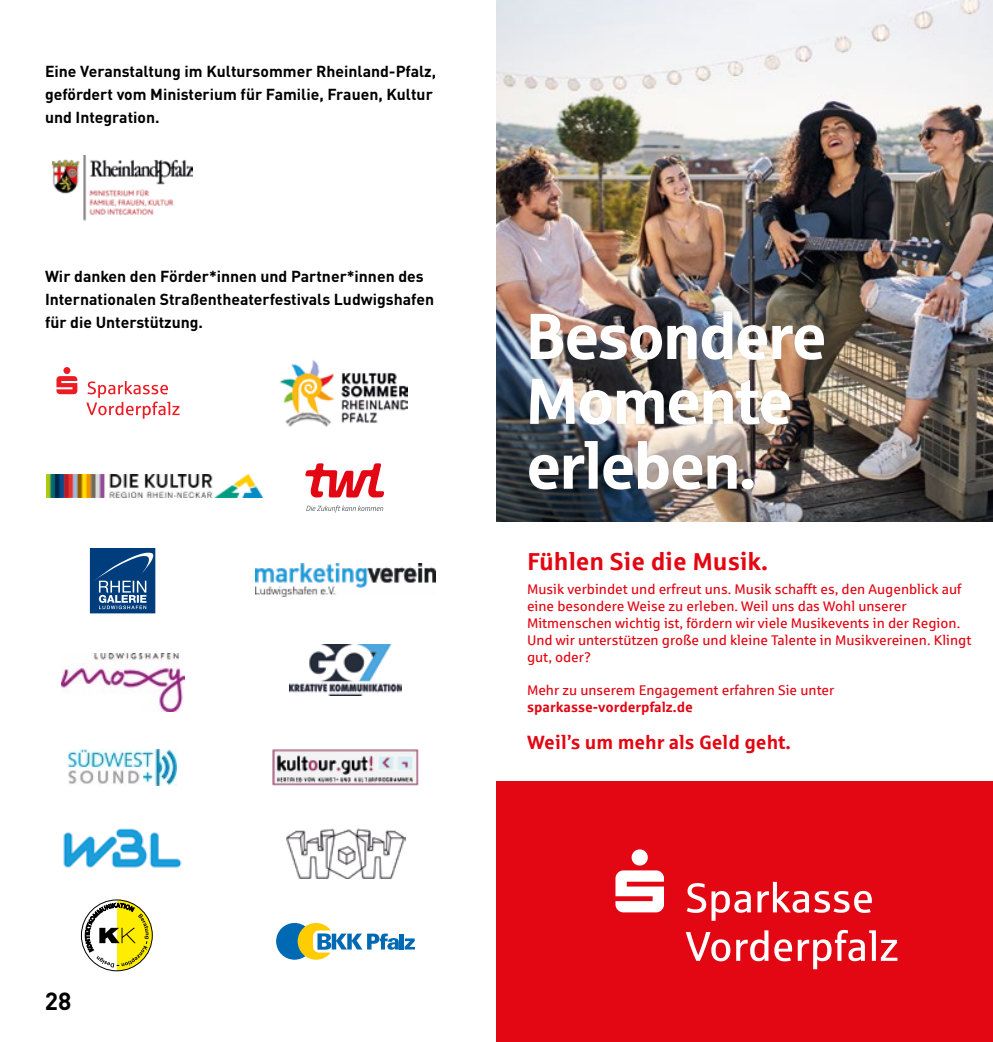
<style>
.page{position:relative;width:993px;height:1042px;background:#fff}
.page>*{position:absolute;margin:0;border:0;box-sizing:border-box;transform-origin:0 0}
.t1{font:64.92px/64.9px "Sparkasse Head";color:#fff}
.t2{font:700 24.5px "Sparkasse Rg";color:#e30613}
.t3{font:700 24.5px "DIN Pro";color:#000}
.t4{font:700 19.25px "Sparkasse Rg";color:#e30613}
.t5{font:700 15.75px/22.8px "DIN Pro";color:#000}
.t6{font:14px/16.8px "Sparkasse Rg";color:#e30613}
.t7{font:700 14px "Sparkasse Rg";color:#e30613}
</style>
<div class="page">
<img style="left:53px;top:156px;width:139px;height:65px">
<img style="left:290px;top:644px;width:112px;height:52px">
<img style="left:61px;top:654px;width:123px;height:57px">
<img style="left:68px;top:749px;width:109px;height:36px">
<img style="left:273px;top:749px;width:145px;height:37px">
<img style="left:47px;top:475px;width:215px;height:22px">
<svg style="left:86px;top:381px;width:93px;height:38px"></svg>
<svg style="left:56px;top:367px;width:21px;height:27px"></svg>
<img style="left:279px;top:360px;width:128px;height:67px">
<svg style="left:90px;top:548px;width:65px;height:65px;background:#25598f"></svg>
<img style="left:63px;top:828px;width:119px;height:40px">
<img style="left:286px;top:828px;width:119px;height:50px">
<svg style="left:81px;top:900px;width:71px;height:71px"></svg>
<svg style="left:117px;top:900px;width:35px;height:71px"></svg>
<div style="left:81px;top:900px;width:71px;height:71px;border:1px solid #000;border-radius:50%"></div>
<svg style="left:85px;top:903px;width:63px;height:64px"></svg>
<img style="left:256px;top:564px;width:179px;height:32px">
<div style="left:276px;top:923px;width:37px;height:36px;background:#0069b4;border-radius:50%"></div>
<svg style="left:297px;top:923px;width:118px;height:36px"></svg>
<svg style="left:306px;top:505px;width:77px;height:7px"></svg>
<svg style="left:305px;top:463px;width:79px;height:34px"></svg>
<img style="left:496px;top:0;width:496px;height:521px">
<img style="left:529px;top:312px;width:118px;height:49px">
<img style="left:647px;top:310px;width:119px;height:51px">
<img style="left:765px;top:324px;width:60px;height:37px">
<img style="left:528px;top:377px;width:263px;height:49px">
<img style="left:583px;top:440px;width:115px;height:51px">
<img style="left:698px;top:454px;width:56px;height:37px">
<div style="left:496px;top:782px;width:496px;height:260px;background:#e30613"></div>
<svg style="left:686px;top:882px;width:185px;height:39px"></svg>
<svg style="left:685px;top:930px;width:212px;height:39px"></svg>
<svg style="left:615px;top:849px;width:48px;height:63px"></svg>
<p class="t5" style="left:45px;top:58px;width:392px">Eine Veranstaltung im Kultursommer Rheinland-Pfalz, gefördert vom Ministerium für Familie, Frauen, Kultur und Integration.</p>
<p class="t5" style="left:45px;top:263px;width:390px">Wir danken den Förder*innen und Partner*innen des<br>Internationalen Straßentheaterfestivals Ludwigshafen für die Unterstützung.</p>
<h1 class="t1" style="left:527px;top:301px;width:300px">Besondere<br>Momente erleben.</h1>
<h2 class="t2" style="left:527px;top:546px;width:242px">Fühlen Sie die Musik.</h2>
<p class="t6" style="left:527px;top:580px;width:445px">Musik verbindet und erfreut uns. Musik schafft es, den Augenblick auf eine besondere Weise zu erleben. Weil uns das Wohl unserer Mitmenschen wichtig ist, fördern wir viele Musikevents in der Region.<br>Und wir unterstützen große und kleine Talente in Musikvereinen. Klingt gut, oder?</p>
<p class="t6" style="left:527px;top:681px;width:308px">Mehr zu unserem Engagement erfahren Sie unter</p>
<p class="t7" style="left:527px;top:698px;width:167px">sparkasse-vorderpfalz.de</p>
<h3 class="t4" style="left:527px;top:730px;width:265px">Weil’s um mehr als Geld geht.</h3>
<h2 class="t3" style="left:45px;top:981px;width:28px">28</h2>
</div>
